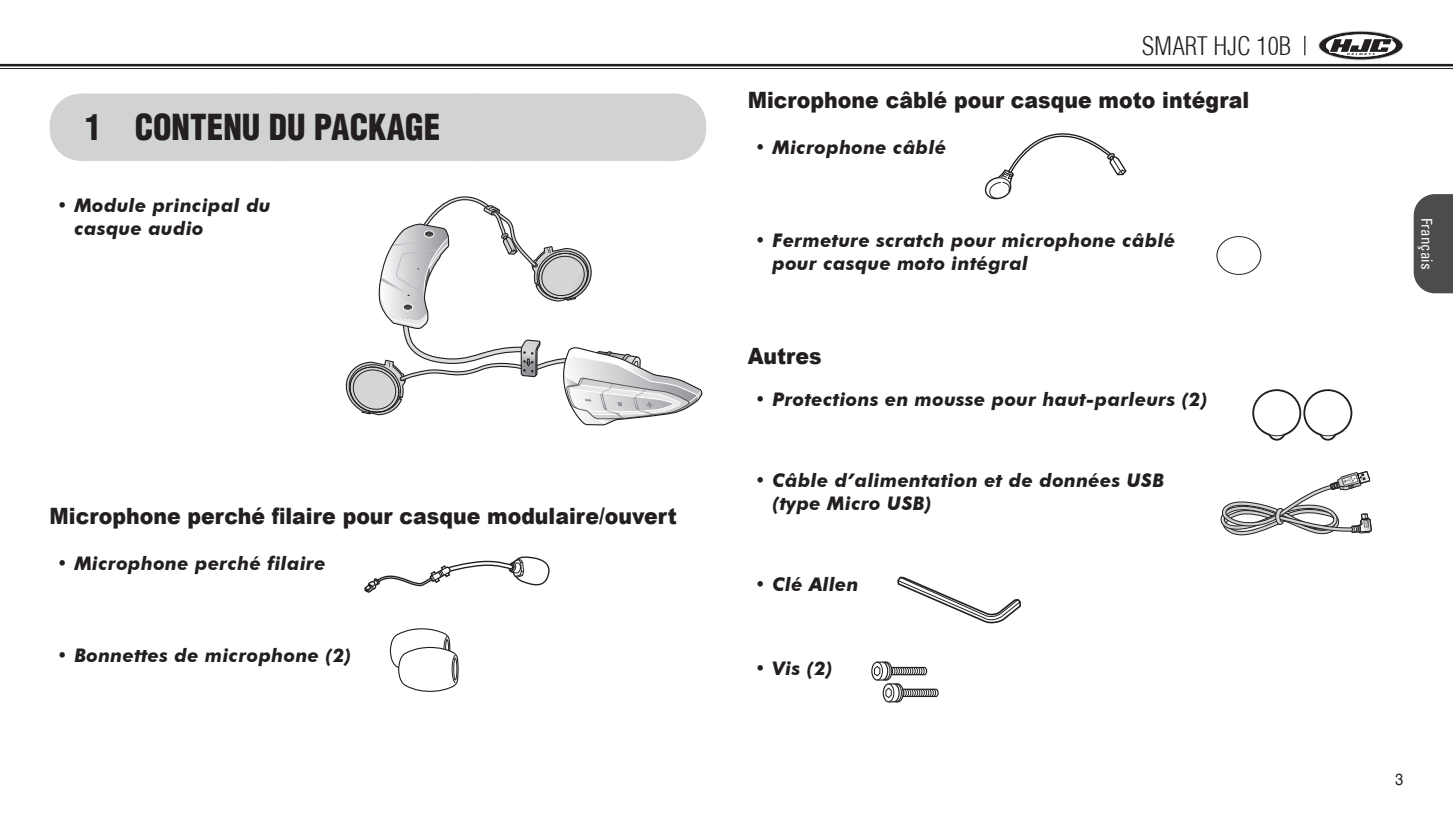
<style>
.page{position:relative;width:1453px;height:815px;background:#fff}
.page>*{position:absolute;margin:0;border:0;box-sizing:border-box;transform-origin:0 0}
.t1{font:900 condensed 35px "Helvetica";color:#231f20;scale:.95 1}
.t2{font:300 condensed 25px "Helvetica";color:#231f20}
.t3{font:900 22.5px "Arial";color:#231f20;scale:.91 1}
.t4{font:italic 700 18.75px/22.5px "Futura BT";letter-spacing:.02em;color:#231f20}
.t5{font:16.25px "Helvetica";color:#231f20;scale:.9 1}
.t6{font:condensed 15px "Univers";color:#fff}
</style>
<div class="page">
<svg style="left:1304px;top:36px;width:1px;height:19px"></svg>
<svg style="left:1318px;top:31px;width:85px;height:29px"></svg>
<svg style="left:1413px;top:194px;width:40px;height:99px;background:#565758"></svg>
<svg style="left:0;top:66px;width:1453px;height:1px"></svg>
<hr style="left:0;top:64px;width:1453px;height:2px;background:#231f20">
<hr style="left:0;top:68px;width:1453px;height:1px;background:#231f20">
<div style="left:81px;top:98px;width:593px;height:63px;background:#d1d2d4"></div>
<hr style="left:674px;top:98px;width:1px;height:63px;background:#d1d2d4">
<div style="left:81px;top:94px;width:593px;height:62px;background:#d1d2d4"></div>
<hr style="left:674px;top:94px;width:1px;height:62px;background:#d1d2d4">
<svg style="left:345px;top:196px;width:357px;height:229px"></svg>
<svg style="left:364px;top:556px;width:186px;height:37px"></svg>
<svg style="left:390px;top:628px;width:69px;height:64px"></svg>
<div style="left:453px;top:658px;width:4px;height:22px;border:1px solid #231f20;border-radius:50%"></div>
<svg style="left:985px;top:133px;width:141px;height:66px"></svg>
<svg style="left:1252px;top:389px;width:100px;height:52px"></svg>
<svg style="left:1221px;top:471px;width:150px;height:64px"></svg>
<svg style="left:897px;top:577px;width:124px;height:46px"></svg>
<svg style="left:871px;top:662px;width:67px;height:40px"></svg>
<div style="left:1216px;top:236px;width:45px;height:39px;border:1px solid #231f20;border-radius:50%"></div>
<h1 class="t1" style="left:85px;top:105px;width:375px">1 CONTENU DU PACKAGE</h1>
<p class="t4" style="left:74px;top:194px;width:198px;text-indent:-18px">• Module principal du casque audio</p>
<p class="t3" style="left:50px;top:500px;width:691px">Microphone perché filaire pour casque modulaire/ouvert</p>
<p class="t4" style="left:57px;top:552px;width:270px">• Microphone perché filaire</p>
<p class="t4" style="left:57px;top:644px;width:296px">• Bonnettes de microphone (2)</p>
<h2 class="t2" style="left:1142px;top:30px;width:151px">SMART HJC 10B</h2>
<p class="t3" style="left:748px;top:84px;width:553px">Microphone câblé pour casque moto intégral</p>
<p class="t4" style="left:755px;top:136px;width:193px">• Microphone câblé</p>
<p class="t4" style="left:772px;top:229px;width:404px;text-indent:-18px">• Fermeture scratch pour microphone câblé pour casque moto intégral</p>
<p class="t3" style="left:748px;top:340px;width:83px">Autres</p>
<p class="t4" style="left:755px;top:388px;width:454px">• Protections en mousse pour haut-parleurs (2)</p>
<p class="t4" style="left:772px;top:469px;width:393px;text-indent:-18px">• Câble d’alimentation et de données USB (type Micro USB)</p>
<p class="t4" style="left:755px;top:573px;width:105px">• Clé Allen</p>
<p class="t4" style="left:755px;top:657px;width:79px">• Vis (2)</p>
<p class="t6" style="left:1436px;top:218px;width:53px;rotate:90deg">Français</p>
<p class="t5" style="left:1395px;top:770px;width:11px">3</p>
</div>
